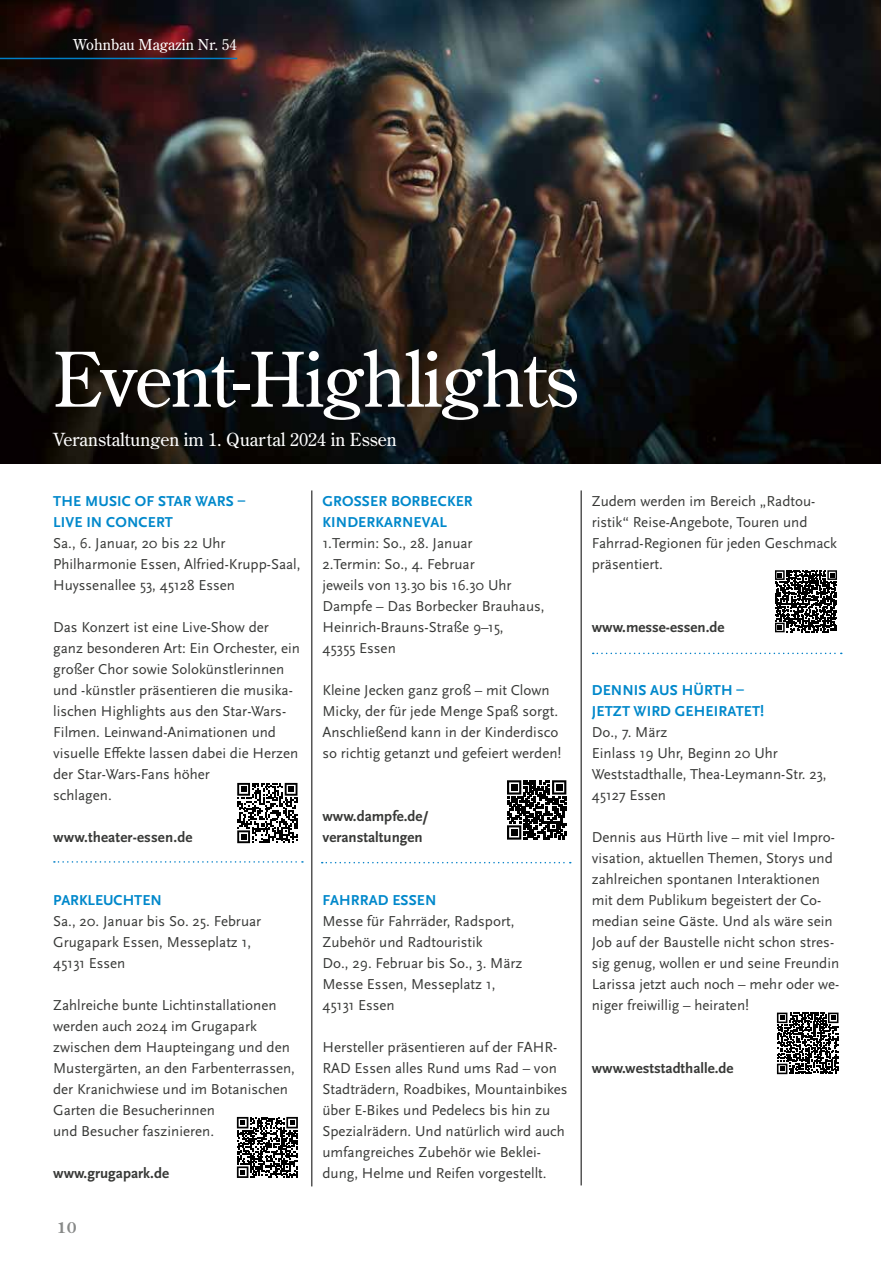
<style>
.page{position:relative;width:893px;height:1263px;background:#fff}
.page>*{position:absolute;margin:0;border:0;box-sizing:border-box;transform-origin:0 0}
.t1{font:75px "Century Old Style Std";letter-spacing:-.02em;color:#fff}
.t2{font:18px "Century Old Style Std";color:#fff}
.t3{font:15px/21px "Scala Sans Pro";color:#383937}
.t4{font:700 15px/21px "Scala Sans Pro";letter-spacing:.01em;color:#0088cb}
.t5{font:700 15px/21px "Scala Sans Pro";color:#383937}
.t6{font:15px "Century Old Style Std";color:#fff}
.t7{font:700 15px "Century Old Style Std";color:#878988}
</style>
<div class="page">
<img style="left:0;top:0;width:880px;height:464px">
<svg style="left:54px;top:861px;width:249px;height:2px"></svg>
<svg style="left:322px;top:862px;width:249px;height:1px"></svg>
<svg style="left:593px;top:653px;width:249px;height:1px"></svg>
<hr style="left:311px;top:490px;width:1px;height:696px;background:#000">
<hr style="left:581px;top:490px;width:1px;height:695px;background:#000">
<svg style="left:237px;top:783px;width:60px;height:60px"></svg>
<svg style="left:507px;top:780px;width:59px;height:60px"></svg>
<svg style="left:775px;top:570px;width:62px;height:62px"></svg>
<svg style="left:777px;top:1012px;width:61px;height:62px"></svg>
<svg style="left:237px;top:1117px;width:61px;height:61px"></svg>
<hr style="left:0;top:58px;width:237px;height:1px;background:#007fc7">
<p class="t6" style="left:73px;top:35px;width:165px">Wohnbau Magazin Nr. 54</p>
<h1 class="t1" style="left:53px;top:331px;width:527px">Event-Highlights</h1>
<p class="t2" style="left:53px;top:427px;width:345px">Veranstaltungen im 1. Quartal 2024 in Essen</p>
<p class="t4" style="left:53px;top:490px;width:193px">THE MUSIC OF STAR WARS –<br>LIVE IN CONCERT</p>
<p class="t3" style="left:53px;top:532px;width:249px">Sa., 6. Januar, 20 bis 22 Uhr<br>Philharmonie Essen, Alfried-Krupp-Saal,<br>Huyssenallee 53, 45128 Essen</p>
<p class="t3" style="left:53px;top:616px;width:248px">Das Konzert ist eine Live-Show der ganz besonderen Art: Ein Orchester, ein großer Chor sowie Solokünstlerinnen und -künstler präsentieren die musika&shy;lischen Highlights aus den Star-Wars-Filmen. Leinwand-Animationen und visuelle Effekte lassen dabei die Herzen der Star-Wars-Fans höher<br>schlagen.</p>
<p class="t5" style="left:53px;top:826px;width:141px">www.theater-essen.de</p>
<p class="t4" style="left:53px;top:889px;width:110px">PARKLEUCHTEN</p>
<p class="t3" style="left:53px;top:910px;width:210px">Sa., 20. Januar bis So. 25. Februar<br>Grugapark Essen, Messeplatz 1,<br>45131 Essen</p>
<p class="t3" style="left:53px;top:994px;width:243px">Zahlreiche bunte Lichtinstallationen werden auch 2024 im Grugapark zwischen dem Haupteingang und den Mustergärten, an den Farbenterrassen, der Kranichwiese und im Botanischen Garten die Besucherinnen<br>und Besucher faszinieren.</p>
<p class="t5" style="left:53px;top:1162px;width:117px">www.grugapark.de</p>
<p class="t7" style="left:57px;top:1218px;width:21px">10</p>
<p class="t4" style="left:323px;top:490px;width:152px">GROSSER BORBECKER<br>KINDERKARNEVAL</p>
<p class="t3" style="left:322px;top:532px;width:224px">1.Termin: So., 28. Januar<br>2.Termin: So., 4. Februar<br>jeweils von 13.30 bis 16.30 Uhr<br>Dampfe – Das Borbecker Brauhaus,<br>Heinrich-Brauns-Straße 9–15,<br>45355 Essen</p>
<p class="t3" style="left:322px;top:679px;width:241px">Kleine Jecken ganz groß – mit Clown Micky, der für jede Menge Spaß sorgt.<br>Anschließend kann in der Kinderdisco so richtig getanzt und gefeiert werden!</p>
<p class="t5" style="left:322px;top:805px;width:108px">www.dampfe.de/ veranstaltungen</p>
<p class="t4" style="left:323px;top:889px;width:115px">FAHRRAD ESSEN</p>
<p class="t3" style="left:322px;top:910px;width:202px">Messe für Fahrräder, Radsport,<br>Zubehör und Radtouristik<br>Do., 29. Februar bis So., 3. März<br>Messe Essen, Messeplatz 1,<br>45131 Essen</p>
<p class="t3" style="left:322px;top:1036px;width:247px">Hersteller präsentieren auf der FAHR-RAD Essen alles Rund ums Rad – von Stadträdern, Roadbikes, Mountainbikes über E-Bikes und Pedelecs bis hin zu Spezialrädern. Und natürlich wird auch umfangreiches Zubehör wie Beklei&shy;dung, Helme und Reifen vorgestellt.</p>
<p class="t3" style="left:592px;top:490px;width:247px">Zudem werden im Bereich „Radtou&shy;ristik“ Reise-Angebote, Touren und<br>Fahrrad-Regionen für jeden Geschmack präsentiert.</p>
<p class="t5" style="left:592px;top:616px;width:134px">www.messe-essen.de</p>
<p class="t4" style="left:592px;top:679px;width:174px">DENNIS AUS HÜRTH –<br>JETZT WIRD GEHEIRATET!</p>
<p class="t3" style="left:592px;top:721px;width:236px">Do., 7. März<br>Einlass 19 Uhr, Beginn 20 Uhr<br>Weststadthalle, Thea-Leymann-Str. 23,<br>45127 Essen</p>
<p class="t3" style="left:592px;top:826px;width:249px">Dennis aus Hürth live – mit viel Impro&shy;visation, aktuellen Themen, Storys und zahlreichen spontanen Interaktionen mit dem Publikum begeistert der Co&shy;median seine Gäste. Und als wäre sein Job auf der Baustelle nicht schon stres&shy;sig genug, wollen er und seine Freundin Larissa jetzt auch noch – mehr oder we&shy;niger freiwillig – heiraten!</p>
<p class="t5" style="left:592px;top:1057px;width:143px">www.weststadthalle.de</p>
</div>
